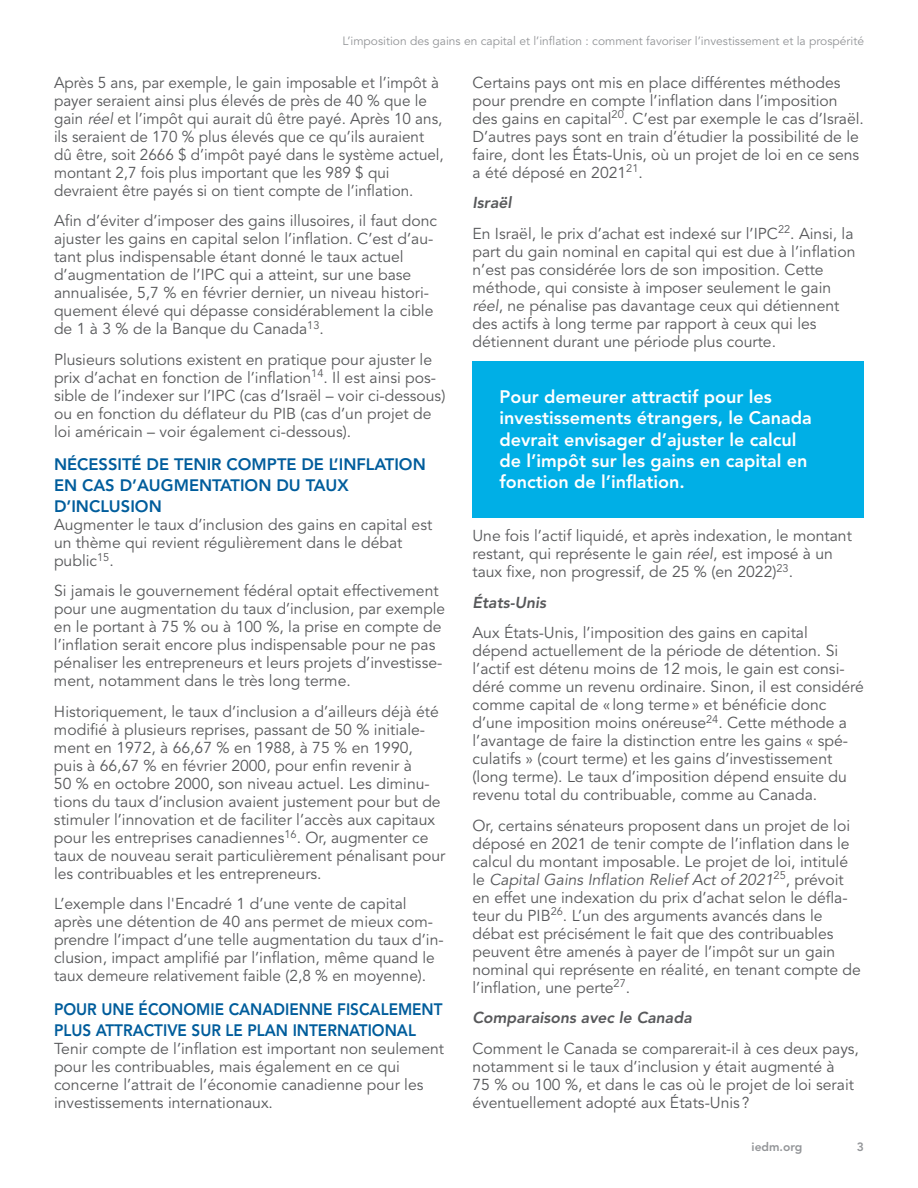
<style>
.page{position:relative;width:918px;height:1188px;background:#fff}
.page>*{position:absolute;margin:0;border:0;box-sizing:border-box;transform-origin:0 0}
.t1{font:800 18px/21px "Avenir LT Std";color:#fff}
.t2{font:800 16.5px/21px "Avenir LT Std";color:#005d9c;scale:.93 1}
.t3{font:800 16.5px/21px "Avenir LT Std";color:#005d9c}
.t4{font:15.75px/18px "Avenir LT Std";color:#57585a}
.t5{font:italic 800 15.75px "Avenir LT Std";color:#57585a}
.t6{font:12px "Avenir LT Std";color:#939598}
.t7{font:800 12px "Avenir LT Std";color:#939598}
.s1{font-style:italic}
.s2{font-weight:800;font-style:italic}
</style>
<div class="page">
<div style="left:472px;top:361px;width:392px;height:156px;background:#00afe6"></div>
<p class="t6" style="left:343px;top:34px;width:523px">L’imposition des gains en capital et l’inflation : comment favoriser l’investissement et la prospérité</p>
<p class="t4" style="left:54px;top:74px;width:391px">Après 5 ans, par exemple, le gain imposable et l’impôt à payer seraient ainsi plus élevés de près de 40 % que le gain <span class="s1">réel</span> et l’impôt qui aurait dû être payé. Après 10 ans, ils seraient de 170 % plus élevés que ce qu’ils auraient dû être, soit 2666 $ d’impôt payé dans le système actuel, montant 2,7 fois plus important que les 989 $ qui devraient être payés si on tient compte de l’inflation.</p>
<p class="t4" style="left:54px;top:212px;width:385px">Afin d’éviter d’imposer des gains illusoires, il faut donc ajuster les gains en capital selon l’inflation. C’est d’au&shy;tant plus indispensable étant donné le taux actuel d’augmentation de l’IPC qui a atteint, sur une base annualisée, 5,7 % en février dernier, un niveau histori&shy;quement élevé qui dépasse considérablement la cible de 1 à 3 % de la Banque du Canada<sup>13</sup>.</p>
<p class="t4" style="left:54px;top:351px;width:393px">Plusieurs solutions existent en pratique pour ajuster le prix d’achat en fonction de l’inflation<sup>14</sup>. Il est ainsi pos&shy;sible de l’indexer sur l’IPC (cas d’Israël – voir ci-dessous) ou en fonction du déflateur du PIB (cas d’un projet de loi américain – voir également ci-dessous).</p>
<p class="t3" style="left:54px;top:454px;width:373px">NÉCESSITÉ DE TENIR COMPTE DE L’INFLATION<br>EN CAS D’AUGMENTATION DU TAUX<br>D’INCLUSION</p>
<p class="t4" style="left:54px;top:516px;width:380px">Augmenter le taux d’inclusion des gains en capital est un thème qui revient régulièrement dans le débat public<sup>15</sup>.</p>
<p class="t4" style="left:54px;top:582px;width:393px">Si jamais le gouvernement fédéral optait effectivement pour une augmentation du taux d’inclusion, par exemple en le portant à 75 % ou à 100 %, la prise en compte de l’inflation serait encore plus indispensable pour ne pas pénaliser les entrepreneurs et leurs projets d’investisse&shy;ment, notamment dans le très long terme.</p>
<p class="t4" style="left:54px;top:703px;width:393px">Historiquement, le taux d’inclusion a d’ailleurs déjà été modifié à plusieurs reprises, passant de 50 % initiale&shy;ment en 1972, à 66,67 % en 1988, à 75 % en 1990, puis à 66,67 % en février 2000, pour enfin revenir à<br>50 % en octobre 2000, son niveau actuel. Les diminu&shy;tions du taux d’inclusion avaient justement pour but de stimuler l’innovation et de faciliter l’accès aux capitaux pour les entreprises canadiennes<sup>16</sup>. Or, augmenter ce taux de nouveau serait particulièrement pénalisant pour les contribuables et les entrepreneurs.</p>
<p class="t4" style="left:54px;top:895px;width:391px">L’exemple dans l'Encadré 1 d’une vente de capital après une détention de 40 ans permet de mieux com&shy;prendre l’impact d’une telle augmentation du taux d’in&shy;clusion, impact amplifié par l’inflation, même quand le taux demeure relativement faible (2,8 % en moyenne).</p>
<p class="t2" style="left:54px;top:999px;width:419px">POUR UNE ÉCONOMIE CANADIENNE FISCALEMENT<br>PLUS ATTRACTIVE SUR LE PLAN INTERNATIONAL</p>
<p class="t4" style="left:54px;top:1040px;width:392px">Tenir compte de l’inflation est important non seulement pour les contribuables, mais également en ce qui concerne l’attrait de l’économie canadienne pour les investissements internationaux.</p>
<p class="t4" style="left:472px;top:74px;width:393px">Certains pays ont mis en place différentes méthodes pour prendre en compte l’inflation dans l’imposition des gains en capital<sup>20</sup>. C’est par exemple le cas d’Israël.<br>D’autres pays sont en train d’étudier la possibilité de le faire, dont les États-Unis, où un projet de loi en ce sens a été déposé en 2021<sup>21</sup>.</p>
<p class="t4" style="left:473px;top:188px;width:383px;line-height:30.5px"><span class="s2">Israël<br></span>En Israël, le prix d’achat est indexé sur l’IPC<sup>22</sup>. Ainsi, la</p>
<p class="t4" style="left:473px;top:243px;width:384px">part du gain nominal en capital qui est due à l’inflation n’est pas considérée lors de son imposition. Cette méthode, qui consiste à imposer seulement le gain <span class="s1">réel</span>, ne pénalise pas davantage ceux qui détiennent des actifs à long terme par rapport à ceux qui les détiennent durant une période plus courte.</p>
<p class="t1" style="left:500px;top:387px;width:314px">Pour demeurer attractif pour les investissements étrangers, le Canada devrait envisager d’ajuster le calcul de l’impôt sur les gains en capital en fonction de l’inflation.</p>
<p class="t4" style="left:473px;top:527px;width:381px">Une fois l’actif liquidé, et après indexation, le montant restant, qui représente le gain <span class="s1">réel</span>, est imposé à un taux fixe, non progressif, de 25 % (en 2022)<sup>23</sup>.</p>
<p class="t5" style="left:473px;top:593px;width:75px">États-Unis</p>
<p class="t4" style="left:473px;top:624px;width:393px">Aux États-Unis, l’imposition des gains en capital dépend actuellement de la période de détention. Si l’actif est détenu moins de 12 mois, le gain est consi&shy;déré comme un revenu ordinaire. Sinon, il est considéré comme capital de « long terme» et bénéficie donc d’une imposition moins onéreuse<sup>24</sup>. Cette méthode a l’avantage de faire la distinction entre les gains « spé&shy;culatifs » (court terme) et les gains d’investissement (long terme). Le taux d’imposition dépend ensuite du revenu total du contribuable, comme au Canada.</p>
<p class="t4" style="left:472px;top:817px;width:390px">Or, certains sénateurs proposent dans un projet de loi déposé en 2021 de tenir compte de l’inflation dans le calcul du montant imposable. Le projet de loi, intitulé le <span class="s1">Capital Gains Inflation Relief Act of 2021</span><sup>25</sup>, prévoit en effet une indexation du prix d’achat selon le défla&shy;teur du PIB<sup>26</sup>. L’un des arguments avancés dans le débat est précisément le fait que des contribuables peuvent être amenés à payer de l’impôt sur un gain nominal qui représente en réalité, en tenant compte de l’inflation, une perte<sup>27</sup>.</p>
<p class="t5" style="left:473px;top:1008px;width:221px">Comparaisons avec le Canada</p>
<p class="t4" style="left:473px;top:1040px;width:388px">Comment le Canada se comparerait-il à ces deux pays, notamment si le taux d’inclusion y était augmenté à<br>75 % ou 100 %, et dans le cas où le projet de loi serait éventuellement adopté aux États-Unis ?</p>
<p class="t7" style="left:752px;top:1140px;width:52px">iedm.org</p>
<p class="t7" style="left:857px;top:1140px;width:9px">3</p>
</div>
